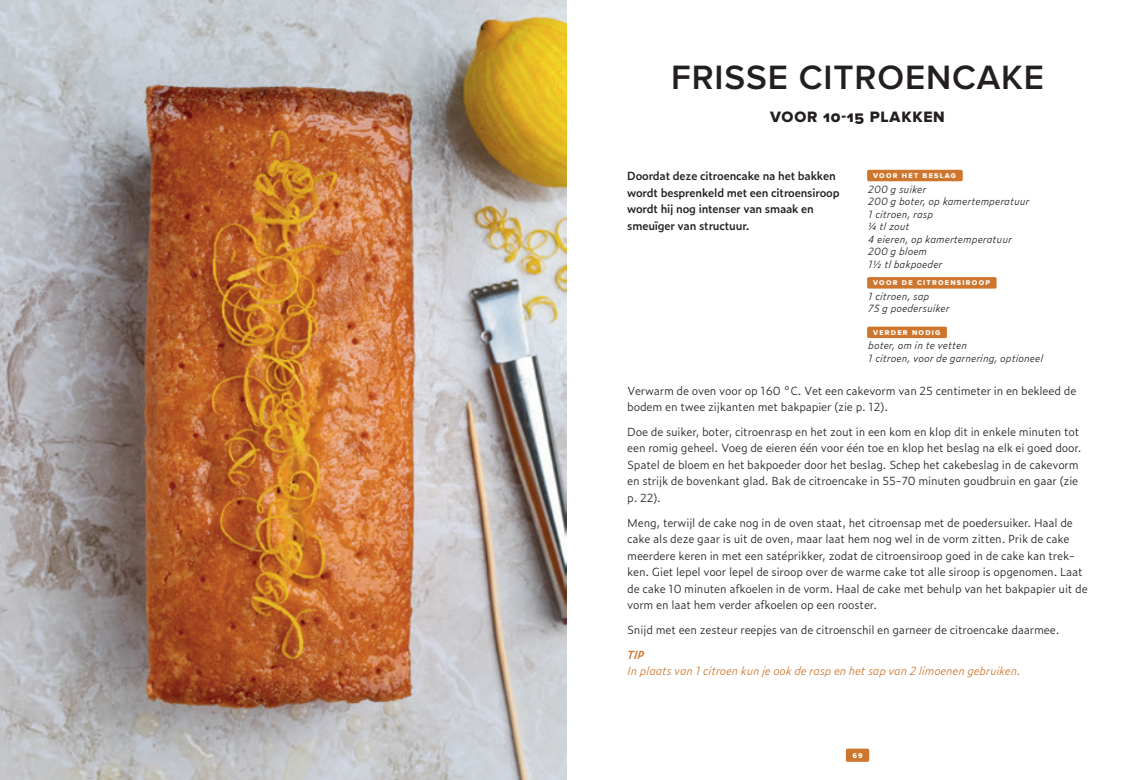
<style>
.page{position:relative;width:1134px;height:780px;background:#fff}
.page>*{position:absolute;margin:0;border:0;box-sizing:border-box;transform-origin:0 0}
.t1{font:600 35px "Proxima Nova";letter-spacing:.025em;color:#231f20}
.t2{font:15.62px "Proxima Nova Extrabld";letter-spacing:.05em;color:#231f20}
.t3{font:300 11.25px/16.5px "Zeitung Pro";letter-spacing:-.015em;color:#231f20}
.t4{font:600 11.25px/16.5px "Zeitung Pro";letter-spacing:-.015em;color:#231f20}
.t5{font:italic 300 11.25px "Zeitung Pro";letter-spacing:-.015em;color:#ce762d}
.t6{font:italic 600 11.25px "Zeitung Pro";color:#ce762d}
.t7{font:italic 300 10px/12.5px "Zeitung Pro";color:#231f20}
.t8{font:7.25px "Proxima Nova Extrabld";letter-spacing:.175em;color:#fff}
</style>
<div class="page">
<div style="left:846px;top:748px;width:23px;height:13px;background:#ce762d;border-radius:2px"></div>
<img style="left:0;top:0;width:567px;height:780px">
<div style="left:867px;top:170px;width:96px;height:11px;background:#ce762d;border-radius:2px"></div>
<div style="left:867px;top:277px;width:129px;height:11px;background:#ce762d;border-radius:2px"></div>
<div style="left:867px;top:326px;width:80px;height:12px;background:#ce762d;border-radius:2px"></div>
<h1 class="t1" style="left:671px;top:57px;width:374px">FRISSE CITROENCAKE</h1>
<h2 class="t2" style="left:770px;top:108px;width:176px">VOOR 10-15 PLAKKEN</h2>
<p class="t4" style="left:627px;top:167px;width:214px">Doordat deze citroencake na het bakken wordt besprenkeld met een citroensiroop wordt hij nog intenser van smaak en smeuïger van structuur.</p>
<p class="t8" style="left:873px;top:171px;width:84px">VOOR HET BESLAG</p>
<p class="t7" style="left:868px;top:182px;width:163px">200 g suiker<br>200 g boter, op kamertemperatuur<br>1 citroen, rasp<br>¼ tl zout<br>4 eieren, op kamertemperatuur<br>200 g bloem<br>1½ tl bakpoeder</p>
<p class="t8" style="left:873px;top:279px;width:118px">VOOR DE CITROENSIROOP</p>
<p class="t7" style="left:868px;top:289px;width:83px">1 citroen, sap<br>75 g poedersuiker</p>
<p class="t8" style="left:873px;top:328px;width:69px">VERDER NODIG</p>
<p class="t7" style="left:868px;top:339px;width:177px">boter, om in te vetten<br>1 citroen, voor de garnering, optioneel</p>
<p class="t3" style="left:627px;top:382px;width:451px">Verwarm de oven voor op 160 °C. Vet een cakevorm van 25 centimeter in en bekleed de bodem en twee zijkanten met bakpapier (zie p. 12).</p>
<p class="t3" style="left:627px;top:423px;width:456px">Doe de suiker, boter, citroenrasp en het zout in een kom en klop dit in enkele minuten tot een romig geheel. Voeg de eieren één voor één toe en klop het beslag na elk ei goed door.<br>Spatel de bloem en het bakpoeder door het beslag. Schep het cakebeslag in de cakevorm en strijk de bovenkant glad. Bak de citroencake in 55-70 minuten goudbruin en gaar (zie p. 22).</p>
<p class="t3" style="left:627px;top:514px;width:462px">Meng, terwijl de cake nog in de oven staat, het citroensap met de poedersuiker. Haal de cake als deze gaar is uit de oven, maar laat hem nog wel in de vorm zitten. Prik de cake meerdere keren in met een satéprikker, zodat de citroensiroop goed in de cake kan trek&shy;ken. Giet lepel voor lepel de siroop over de warme cake tot alle siroop is opgenomen. Laat de cake 10 minuten afkoelen in de vorm. Haal de cake met behulp van het bakpapier uit de vorm en laat hem verder afkoelen op een rooster.</p>
<p class="t3" style="left:627px;top:621px;width:434px">Snijd met een zesteur reepjes van de citroenschil en garneer de citroencake daarmee.</p>
<p class="t6" style="left:627px;top:646px;width:19px">TIP</p>
<p class="t5" style="left:627px;top:662px;width:395px">In plaats van 1 citroen kun je ook de rasp en het sap van 2 limoenen gebruiken.</p>
<p class="t8" style="left:852px;top:751px;width:12px">69</p>
</div>
